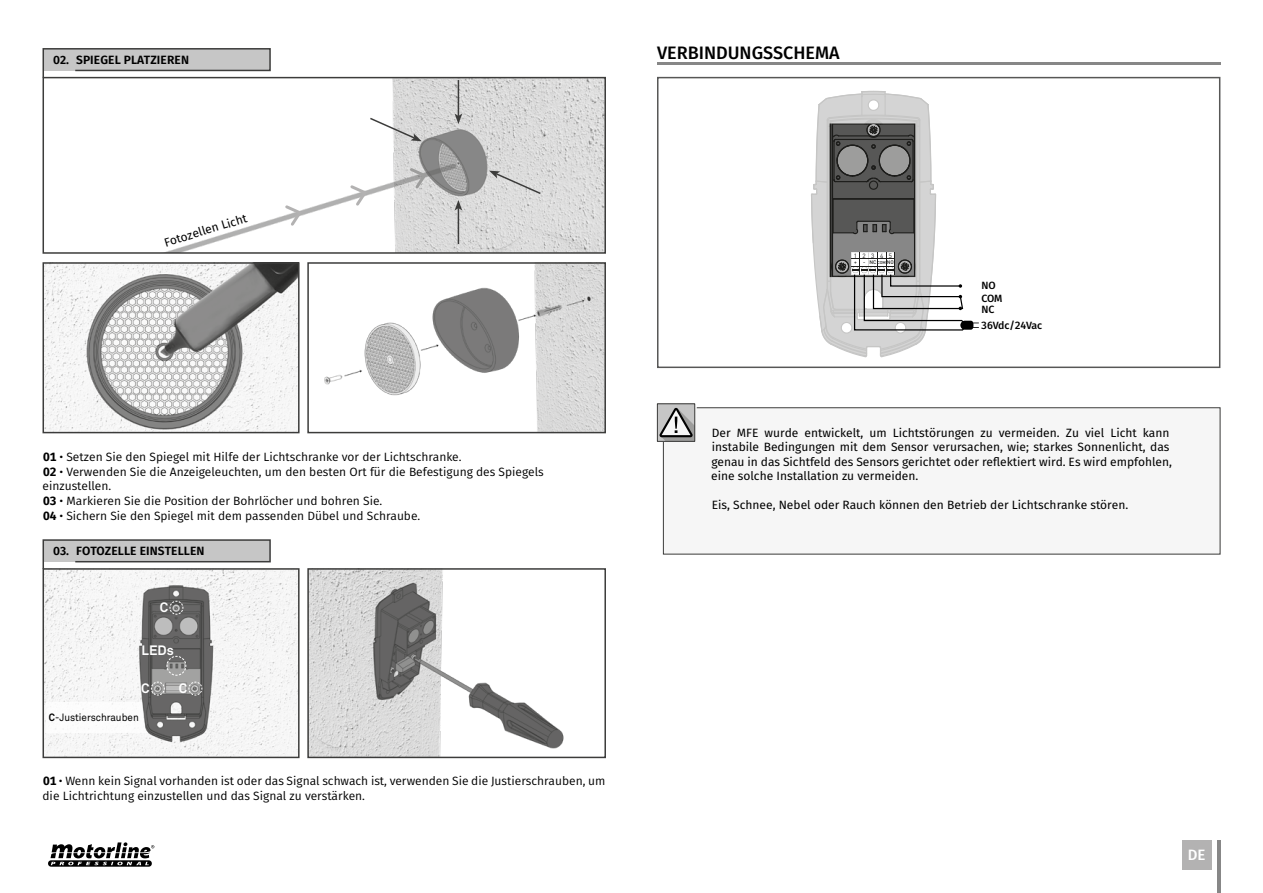
<style>
.page{position:relative;width:1263px;height:893px;background:#fff}
.page>*{position:absolute;margin:0;border:0;box-sizing:border-box;transform-origin:0 0}
.t1{font:500 18px "Fira Sans";color:#000}
.t2{font:500 15px "Fira Sans";color:#fff}
.t3{font:700 13.5px "Akkurat Pro";color:#fff}
.t4{font:12px/14.9px "Fira Sans";color:#000}
.t5{font:12px/14.4px "Fira Sans";color:#000}
.t6{font:600 12px "Fira Sans";letter-spacing:.01em;color:#000}
.t7{font:500 10.5px "Fira Sans";letter-spacing:-.01em;color:#000}
.t8{font:10.5px "Akkurat Pro";color:#000;scale:.94 1}
.t9{font:6.15px "DIN Pro";letter-spacing:.89em;color:#1d1d1b}
.t10{font:500 5.25px "DIN Pro";color:#1d1d1b}
.s1{font-weight:700}
.s2{font-size:4.2px}
</style>
<div class="page">
<div style="left:1182px;top:840px;width:29px;height:29px;background:#b3b2b2"></div>
<hr style="left:1217px;top:840px;width:3px;height:53px;background:#878787">
<hr style="left:657px;top:63px;width:563px;height:2px;background:#878787">
<img style="left:310px;top:571px;width:254px;height:184px">
<div style="left:307px;top:568px;width:299px;height:190px;border:2px solid #3c3c3b"></div>
<img style="left:46px;top:571px;width:251px;height:184px">
<div style="left:43px;top:568px;width:257px;height:190px;border:2px solid #3c3c3b"></div>
<svg style="left:811px;top:90px;width:168px;height:268px"></svg>
<div style="left:657px;top:77px;width:563px;height:291px;border:2px solid #575756"></div>
<img style="left:46px;top:265px;width:251px;height:165px">
<div style="left:43px;top:262px;width:257px;height:171px;border:2px solid #3c3c3b"></div>
<img style="left:324px;top:265px;width:279px;height:165px">
<div style="left:307px;top:262px;width:299px;height:171px;border:2px solid #3c3c3b"></div>
<img style="left:168px;top:80px;width:435px;height:171px">
<div style="left:43px;top:77px;width:563px;height:177px;border:2px solid #3c3c3b"></div>
<div style="left:663px;top:407px;width:558px;height:148px;background:#f6f6f6"></div>
<div style="left:657px;top:404px;width:38px;height:38px;background:#c6c6c6"></div>
<svg style="left:659px;top:408px;width:34px;height:32px"></svg>
<div style="left:657px;top:403px;width:38px;height:39px;border:1px solid #3c3c3b"></div>
<svg style="left:489px;top:171px;width:53px;height:24px"></svg>
<svg style="left:368px;top:116px;width:54px;height:25px"></svg>
<hr style="left:458px;top:208px;width:1px;height:36px;background:#3c3c3b">
<svg style="left:455px;top:200px;width:7px;height:10px"></svg>
<hr style="left:458px;top:80px;width:1px;height:36px;background:#3c3c3b">
<svg style="left:455px;top:114px;width:7px;height:10px"></svg>
<svg style="left:48px;top:842px;width:106px;height:25px"></svg>
<svg style="left:42px;top:539px;width:230px;height:31px"></svg>
<svg style="left:169px;top:600px;width:15px;height:15px"></svg>
<svg style="left:151px;top:656px;width:52px;height:40px;background:#8d8d8d"></svg>
<svg style="left:46px;top:702px;width:103px;height:31px"></svg>
<svg style="left:42px;top:48px;width:230px;height:31px;background:#bdbdbd"></svg>
<svg style="left:283px;top:203px;width:21px;height:25px"></svg>
<svg style="left:348px;top:183px;width:21px;height:25px"></svg>
<svg style="left:407px;top:166px;width:22px;height:25px"></svg>
<p class="t6" style="left:53px;top:50px;width:137px">02. SPIEGEL PLATZIEREN</p>
<h1 class="t1" style="left:657px;top:39px;width:184px">VERBINDUNGSSCHEMA</h1>
<p class="t5" style="left:162px;top:235px;width:87px;rotate:-17deg">Fotozellen Licht</p>
<p class="t4" style="left:43px;top:449px;width:503px"><span class="s1">01</span> • Setzen Sie den Spiegel mit Hilfe der Lichtschranke vor der Lichtschranke.<br><span class="s1">02</span> • Verwenden Sie die Anzeigeleuchten, um den besten Ort für die Befestigung des Spiegels einzustellen.<br><span class="s1">03</span> • Markieren Sie die Position der Bohrlöcher und bohren Sie.<br><span class="s1">04</span> • Sichern Sie den Spiegel mit dem passenden Dübel und Schraube.</p>
<p class="t6" style="left:53px;top:541px;width:153px">03. FOTOZELLE EINSTELLEN</p>
<p class="t3" style="left:160px;top:599px;width:10px">C</p>
<p class="t3" style="left:142px;top:642px;width:34px">LEDs</p>
<p class="t3" style="left:141px;top:680px;width:10px">C</p>
<p class="t8" style="left:49px;top:712px;width:97px"><span class="s1">C</span>-Justierschrauben</p>
<p class="t3" style="left:179px;top:680px;width:10px">C</p>
<p class="t4" style="left:43px;top:774px;width:564px;line-height:14.4px"><span class="s1">01</span> • Wenn kein Signal vorhanden ist oder das Signal schwach ist, verwenden Sie die Justierschrauben, um die Lichtrichtung einzustellen und das Signal zu verstärken.</p>
<p class="t9" style="left:854px;top:252px;width:40px">12345</p>
<p class="t10" style="left:854px;top:259px;width:41px">+ - NC<span class="s2">COM</span> NO</p>
<p class="t7" style="left:981px;top:277px;width:16px">NO</p>
<p class="t7" style="left:981px;top:290px;width:23px">COM</p>
<p class="t7" style="left:981px;top:301px;width:14px">NC</p>
<p class="t7" style="left:981px;top:317px;width:63px">36Vdc/24Vac</p>
<p class="t5" style="left:711px;top:425px;width:462px">Der MFE wurde entwickelt, um Lichtstörungen zu vermeiden. Zu viel Licht kann instabile Bedingungen mit dem Sensor verursachen, wie; starkes Sonnenlicht, das genau in das Sichtfeld des Sensors gerichtet oder reflektiert wird. Es wird empfohlen, eine solche Installation zu vermeiden.</p>
<p class="t5" style="left:712px;top:497px;width:418px">Eis, Schnee, Nebel oder Rauch können den Betrieb der Lichtschranke stören.</p>
<p class="t2" style="left:1188px;top:842px;width:19px">DE</p>
</div>
